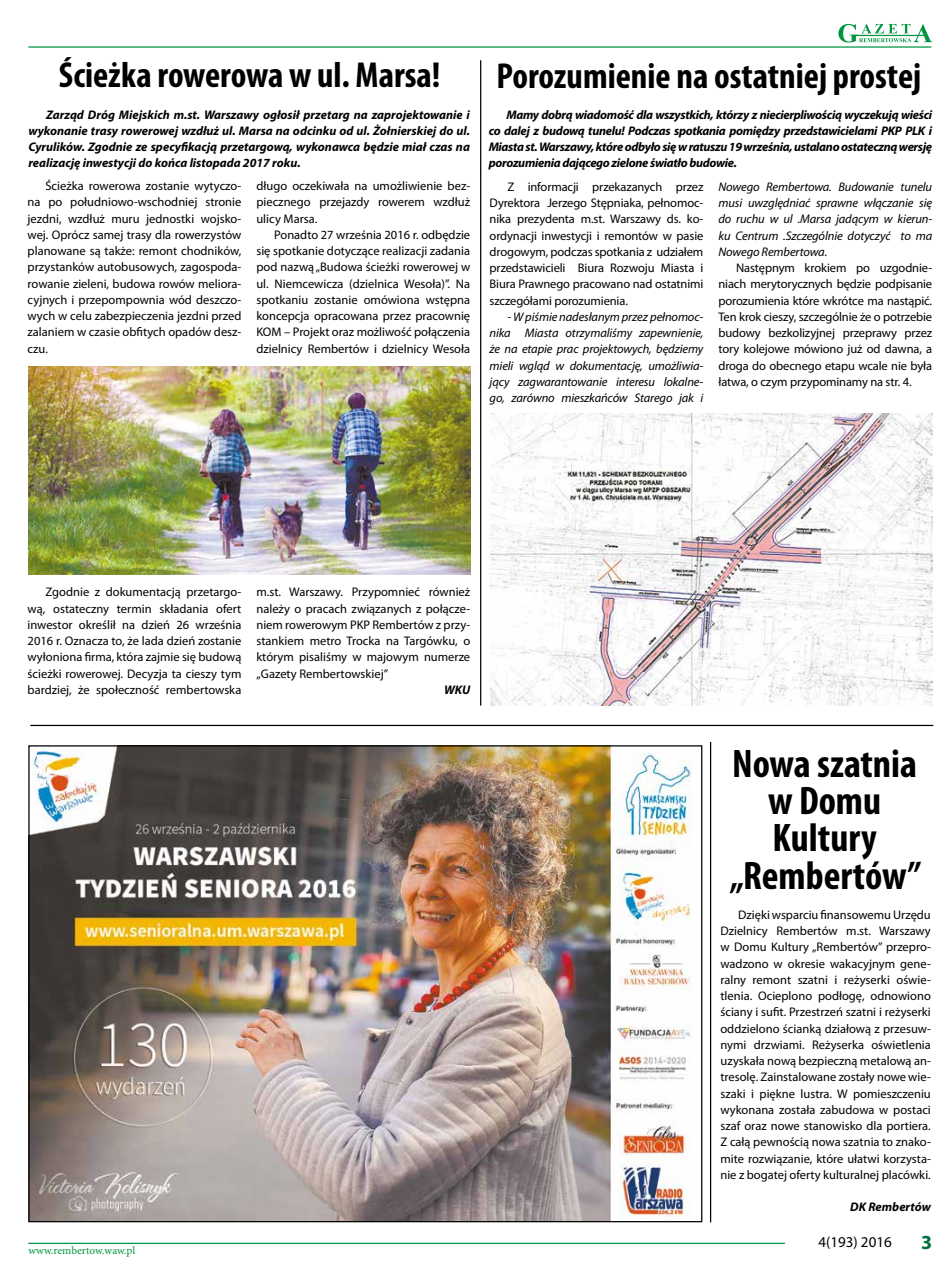
<style>
.page{position:relative;width:949px;height:1279px;background:#fff}
.page>*{position:absolute;margin:0;border:0;box-sizing:border-box;transform-origin:0 0}
.t1{font:700 condensed 40px/37.5px "Myriad Pro";color:#000;text-align:center}
.t2{font:700 condensed 36.25px "Myriad Pro";color:#000}
.t3{font:700 20px "Myriad Pro";color:#00713c}
.t4{font:15px "Myriad Pro";color:#000}
.t5{font:12.5px/16.2px "Myriad Pro";color:#000;text-align:justify}
.t6{font:italic 700 12.5px/16.2px "Myriad Pro";letter-spacing:-.01em;color:#000;text-align:justify}
.t7{font:italic 12.5px/16.2px "Myriad Pro";letter-spacing:-.01em;color:#000;text-align:justify}
.t8{font:11.25px "Minion Pro";color:#009641}
</style>
<div class="page">
<hr style="left:28px;top:46px;width:903px;height:2px;background:#009641">
<hr style="left:28px;top:1243px;width:757px;height:1px;background:#009641">
<svg style="left:838px;top:24px;width:94px;height:19px"></svg>
<hr style="left:30px;top:725px;width:903px;height:1px;background:#000">
<img style="left:30px;top:747px;width:662px;height:473px">
<img style="left:490px;top:414px;width:442px;height:291px">
<hr style="left:480px;top:60px;width:1px;height:645px;background:#000">
<hr style="left:710px;top:742px;width:1px;height:480px;background:#000">
<img style="left:28px;top:367px;width:443px;height:207px">
<h2 class="t2" style="left:59px;top:52px;width:383px">Ścieżka rowerowa w ul. Marsa!</h2>
<h2 class="t2" style="left:497px;top:54px;width:426px">Porozumienie na ostatniej prostej</h2>
<p class="t6" style="left:28px;top:106px;width:443px;text-indent:18px">Zarząd Dróg Miejskich m.st. Warszawy ogłosił przetarg na zaprojektowanie i wykonanie trasy rowerowej wzdłuż ul. Marsa na odcinku od ul. Żołnierskiej do ul.<br>Cyrulików. Zgodnie ze specyfikacją przetargową, wykonawca będzie miał czas na realizację inwestycji do końca listopada 2017 roku.</p>
<p class="t5" style="left:28px;top:178px;width:215px;text-indent:18px">Ścieżka rowerowa zostanie wytyczo&shy;na po południowo-wschodniej stronie jezdni, wzdłuż muru jednostki wojsko&shy;wej. Oprócz samej trasy dla rowerzystów planowane są także: remont chodników, przystanków autobusowych, zagospoda&shy;rowanie zieleni, budowa rowów meliora&shy;cyjnych i przepompownia wód deszczo&shy;wych w celu zabezpieczenia jezdni przed zalaniem w czasie obfitych opadów desz&shy;czu.</p>
<p class="t5" style="left:256px;top:178px;width:215px">długo oczekiwała na umożliwienie bez&shy;piecznego przejazdy rowerem wzdłuż ulicy Marsa.</p>
<p class="t5" style="left:256px;top:226px;width:215px;text-indent:18px">Ponadto 27 września 2016 r. odbędzie się spotkanie dotyczące realizacji zadania pod nazwą „Budowa ścieżki rowerowej w ul. Niemcewicza (dzielnica Wesoła)”. Na spotkaniu zostanie omówiona wstępna koncepcja opracowana przez pracownię KOM – Projekt oraz możliwość połączenia dzielnicy Rembertów i dzielnicy Wesoła</p>
<p class="t6" style="left:489px;top:106px;width:445px;text-indent:18px">Mamy dobrą wiadomość dla wszystkich, którzy z niecierpliwością wyczekują wieści co dalej z budową tunelu! Podczas spotkania pomiędzy przedstawicielami PKP PLK i Miasta st. Warszawy, które odbyło się w ratuszu 19 września, ustalano ostateczną wersję porozumienia dającego zielone światło budowie.</p>
<p class="t5" style="left:490px;top:178px;width:215px;text-indent:18px">Z informacji przekazanych przez Dyrektora Jerzego Stępniaka, pełnomoc&shy;nika prezydenta m.st. Warszawy ds. ko&shy;ordynacji inwestycji i remontów w pasie drogowym, podczas spotkania z udziałem przedstawicieli Biura Rozwoju Miasta i Biura Prawnego pracowano nad ostatnimi szczegółami porozumienia.</p>
<p class="t7" style="left:490px;top:308px;width:215px;text-indent:18px">- W piśmie nadesłanym przez pełnomoc&shy;nika Miasta otrzymaliśmy zapewnienie, że na etapie prac projektowych, będziemy mieli wgląd w dokumentację, umożliwia&shy;jący zagwarantowanie interesu lokalne&shy;go, zarówno mieszkańców Starego jak i</p>
<p class="t7" style="left:718px;top:178px;width:215px">Nowego Rembertowa. Budowanie tunelu musi uwzględniać sprawne włączanie się do ruchu w ul .Marsa jadącym w kierun&shy;ku Centrum .Szczególnie dotyczyć to ma Nowego Rembertowa.</p>
<p class="t5" style="left:718px;top:260px;width:215px;text-indent:18px">Następnym krokiem po uzgodnie&shy;niach merytorycznych będzie podpisanie porozumienia które wkrótce ma nastąpić.<br>Ten krok cieszy, szczególnie że o potrzebie budowy bezkolizyjnej przeprawy przez tory kolejowe mówiono już od dawna, a droga do obecnego etapu wcale nie była łatwa, o czym przypominamy na str. 4.</p>
<p class="t5" style="left:28px;top:584px;width:215px;text-indent:18px">Zgodnie z dokumentacją przetargo&shy;wą, ostateczny termin składania ofert inwestor określił na dzień 26 września 2016 r. Oznacza to, że lada dzień zostanie wyłoniona firma, która zajmie się budową ścieżki rowerowej. Decyzja ta cieszy tym bardziej, że społeczność rembertowska</p>
<p class="t5" style="left:256px;top:584px;width:215px">m.st. Warszawy. Przypomnieć również należy o pracach związanych z połącze&shy;niem rowerowym PKP Rembertów z przy&shy;stankiem metro Trocka na Targówku, o którym pisaliśmy w majowym numerze „Gazety Rembertowskiej”</p>
<p class="t6" style="left:444px;top:681px;width:28px">WKU</p>
<p class="t8" style="left:28px;top:1242px;width:108px">www.rembertow.waw.pl</p>
<h1 class="t1" style="left:730px;top:743px;width:193px">Nowa szatnia w Domu<br>Kultury „Rembertów”</h1>
<p class="t5" style="left:720px;top:906px;width:212px;text-indent:18px">Dzięki wsparciu finansowemu Urzędu Dzielnicy Rembertów m.st. Warszawy w Domu Kultury „Rembertów” przepro&shy;wadzono w okresie wakacyjnym gene&shy;ralny remont szatni i reżyserki oświe&shy;tlenia. Ocieplono podłogę, odnowiono ściany i sufit. Przestrzeń szatni i reżyserki oddzielono ścianką działową z przesuw&shy;nymi drzwiami. Reżyserka oświetlenia uzyskała nową bezpieczną metalową an&shy;tresolę. Zainstalowane zostały nowe wie&shy;szaki i piękne lustra. W pomieszczeniu wykonana została zabudowa w postaci szaf oraz nowe stanowisko dla portiera.<br>Z całą pewnością nowa szatnia to znako&shy;mite rozwiązanie, które ułatwi korzysta&shy;nie z bogatej oferty kulturalnej placówki.</p>
<p class="t6" style="left:850px;top:1198px;width:82px">DK Rembertów</p>
<p class="t4" style="left:818px;top:1233px;width:75px">4(193) 2016</p>
<h3 class="t3" style="left:921px;top:1229px;width:13px">3</h3>
</div>
